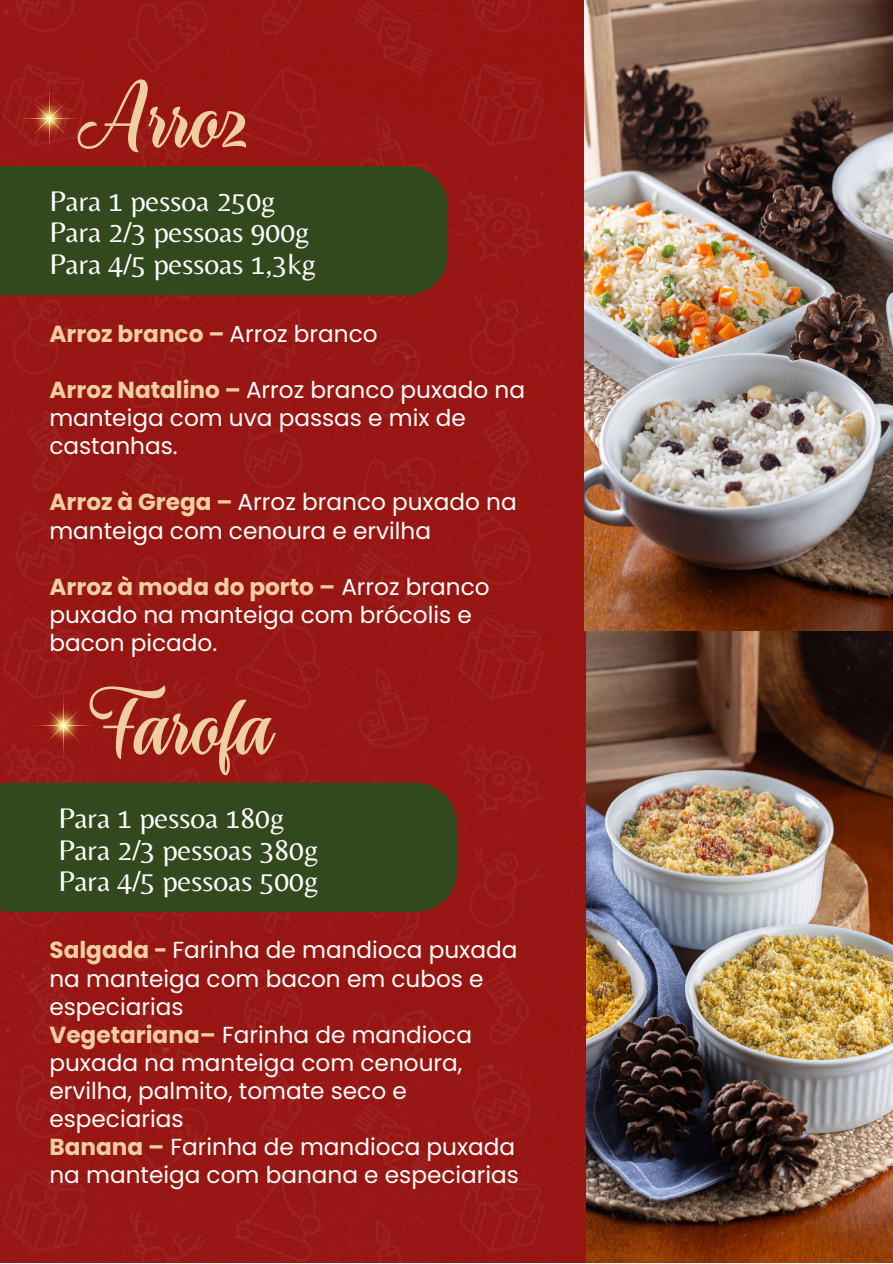
<style>
.page{position:relative;width:893px;height:1264px;background:#fff}
.page>*{position:absolute;margin:0;border:0;box-sizing:border-box;transform-origin:0 0}
.t1{font:97.65px "The Mumbai Sticker";color:#efcea1}
.t2{font:29.55px "Belleza";color:#fff}
.t3{font:23.25px/28px "Poppins";color:#fff}
.t4{font:700 23.25px "Poppins";color:#efcea1}
.s1{font-weight:400;color:#fff}
.s2{font-weight:700;color:#efcea1}
</style>
<div class="page">
<img style="left:674px;top:630px;width:218px;height:632px">
<img style="left:674px;top:0;width:218px;height:630px">
<img style="left:0;top:0;width:674px;height:1262px">
<img style="left:9px;top:78px;width:80px;height:80px">
<div style="left:0;top:166px;width:448px;height:129px;background:#32491e"></div>
<img style="left:23px;top:685px;width:80px;height:80px">
<div style="left:0;top:782px;width:457px;height:129px;background:#32491e"></div>
<p class="t1" style="left:89px;top:70px;width:160px">Arroz</p>
<p class="t2" style="left:49px;top:183px;width:228px">Para 1 pessoa 250g</p>
<p class="t2" style="left:49px;top:215px;width:262px">Para 2/3 pessoas 900g</p>
<p class="t2" style="left:49px;top:246px;width:268px">Para 4/5 pessoas 1,3kg</p>
<p class="t4" style="left:49px;top:317px;width:330px">Arroz branco – <span class="s1">Arroz branco</span></p>
<p class="t3" style="left:49px;top:376px;width:477px"><span class="s2">Arroz Natalino –</span> Arroz branco puxado na manteiga com uva passas e mix de castanhas.</p>
<p class="t3" style="left:49px;top:488px;width:468px"><span class="s2">Arroz à Grega –</span> Arroz branco puxado na manteiga com cenoura e ervilha</p>
<p class="t3" style="left:49px;top:572px;width:441px"><span class="s2">Arroz à moda do porto –</span> Arroz branco puxado na manteiga com brócolis e bacon picado.</p>
<p class="t1" style="left:103px;top:676px;width:169px">Farofa</p>
<p class="t2" style="left:58px;top:800px;width:228px">Para 1 pessoa 180g</p>
<p class="t2" style="left:58px;top:832px;width:262px">Para 2/3 pessoas 380g</p>
<p class="t2" style="left:58px;top:863px;width:262px">Para 4/5 pessoas 500g</p>
<p class="t3" style="left:49px;top:936px;width:469px"><span class="s2">Salgada -</span> Farinha de mandioca puxada na manteiga com bacon em cubos e especiarias</p>
<p class="t3" style="left:49px;top:1020px;width:424px"><span class="s2">Vegetariana–</span> Farinha de mandioca puxada na manteiga com cenoura, ervilha, palmito, tomate seco e especiarias</p>
<p class="t3" style="left:49px;top:1133px;width:471px"><span class="s2">Banana –</span> Farinha de mandioca puxada na manteiga com banana e especiarias</p>
</div>
